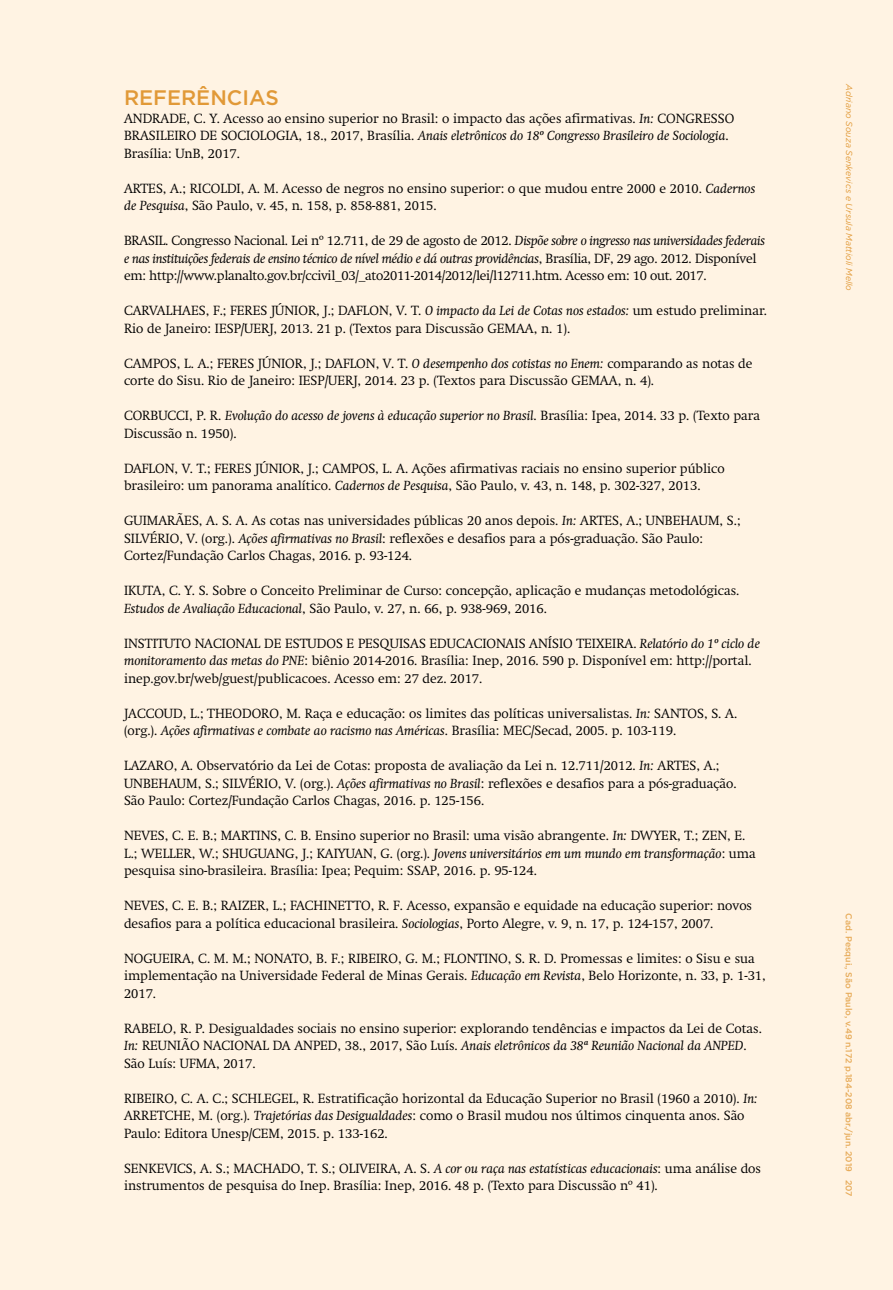
<style>
.page{position:relative;width:893px;height:1290px;background:#fff3e3}
.page>*{position:absolute;margin:0;border:0;box-sizing:border-box;transform-origin:0 0}
.t1{font:500 21px "Gotham HTF";color:#e1a13e}
.t2{font:300 13.12px/17.5px "Swift";color:#000}
.t3{font:300 13.12px/17.5px "Swift";letter-spacing:-.02em;color:#000}
.t4{font:500 8.75px "Gotham HTF";color:#e7b465}
.t5{font:italic 8.75px "Gotham HTF";color:#e1a13e}
.s1{font-weight:400;font-style:italic}
</style>
<div class="page">
<h1 class="t1" style="left:124px;top:86px;width:156px">REFERÊNCIAS</h1>
<p class="t2" style="left:124px;top:110px;width:612px">ANDRADE, C. Y. Acesso ao ensino superior no Brasil: o impacto das ações afirmativas. <span class="s1">In:</span> CONGRESSO<br>BRASILEIRO DE SOCIOLOGIA, 18., 2017, Brasília. <span class="s1">Anais eletrônicos do 18º Congresso Brasileiro de Sociologia</span>.<br>Brasília: UnB, 2017.</p>
<p class="t2" style="left:124px;top:180px;width:633px">ARTES, A.; RICOLDI, A. M. Acesso de negros no ensino superior: o que mudou entre 2000 e 2010. <span class="s1">Cadernos de Pesquisa</span>, São Paulo, v. 45, n. 158, p. 858-881, 2015.</p>
<p class="t3" style="left:124px;top:232px;width:643px">BRASIL. Congresso Nacional. Lei nº 12.711, de 29 de agosto de 2012. <span class="s1">Dispõe sobre o ingresso nas universidades federais e nas instituições federais de ensino técnico de nível médio e dá outras providências</span>, Brasília, DF, 29 ago. 2012. Disponível em: http://www.planalto.gov.br/ccivil_03/_ato2011-2014/2012/lei/l12711.htm. Acesso em: 10 out. 2017.</p>
<p class="t2" style="left:124px;top:302px;width:645px">CARVALHAES, F.; FERES JÚNIOR, J.; DAFLON, V. T. <span class="s1">O impacto da Lei de Cotas nos estados:</span> um estudo preliminar.<br>Rio de Janeiro: IESP/UERJ, 2013. 21 p. (Textos para Discussão GEMAA, n. 1).</p>
<p class="t2" style="left:124px;top:355px;width:630px">CAMPOS, L. A.; FERES JÚNIOR, J.; DAFLON, V. T. <span class="s1">O desempenho dos cotistas no Enem:</span> comparando as notas de corte do Sisu. Rio de Janeiro: IESP/UERJ, 2014. 23 p. (Textos para Discussão GEMAA, n. 4).</p>
<p class="t2" style="left:124px;top:407px;width:637px">CORBUCCI, P. R. <span class="s1">Evolução do acesso de jovens à educação superior no Brasil</span>. Brasília: Ipea, 2014. 33 p. (Texto para<br>Discussão n. 1950).</p>
<p class="t2" style="left:124px;top:460px;width:602px">DAFLON, V. T.; FERES JÚNIOR, J.; CAMPOS, L. A. Ações afirmativas raciais no ensino superior público brasileiro: um panorama analítico. <span class="s1">Cadernos de Pesquisa</span>, São Paulo, v. 43, n. 148, p. 302-327, 2013.</p>
<p class="t2" style="left:124px;top:512px;width:618px">GUIMARÃES, A. S. A. As cotas nas universidades públicas 20 anos depois. <span class="s1">In:</span> ARTES, A.; UNBEHAUM, S.;<br>SILVÉRIO, V. (org.). <span class="s1">Ações afirmativas no Brasil</span>: reflexões e desafios para a pós-graduação. São Paulo:<br>Cortez/Fundação Carlos Chagas, 2016. p. 93-124.</p>
<p class="t2" style="left:124px;top:582px;width:617px">IKUTA, C. Y. S. Sobre o Conceito Preliminar de Curso: concepção, aplicação e mudanças metodológicas.<br><span class="s1">Estudos de Avaliação Educacional</span>, São Paulo, v. 27, n. 66, p. 938-969, 2016.</p>
<p class="t2" style="left:124px;top:635px;width:637px">INSTITUTO NACIONAL DE ESTUDOS E PESQUISAS EDUCACIONAIS ANÍSIO TEIXEIRA. <span class="s1">Relatório do 1º ciclo de monitoramento das metas do PNE</span>: biênio 2014-2016. Brasília: Inep, 2016. 590 p. Disponível em: http://portal. inep.gov.br/web/guest/publicacoes. Acesso em: 27 dez. 2017.</p>
<p class="t2" style="left:124px;top:705px;width:615px">JACCOUD, L.; THEODORO, M. Raça e educação: os limites das políticas universalistas. <span class="s1">In:</span> SANTOS, S. A. (org.). <span class="s1">Ações afirmativas e combate ao racismo nas Américas</span>. Brasília: MEC/Secad, 2005. p. 103-119.</p>
<p class="t2" style="left:124px;top:757px;width:614px">LAZARO, A. Observatório da Lei de Cotas: proposta de avaliação da Lei n. 12.711/2012. <span class="s1">In:</span> ARTES, A.;<br>UNBEHAUM, S.; SILVÉRIO, V. (org.). <span class="s1">Ações afirmativas no Brasil</span>: reflexões e desafios para a pós-graduação.<br>São Paulo: Cortez/Fundação Carlos Chagas, 2016. p. 125-156.</p>
<p class="t2" style="left:124px;top:827px;width:633px">NEVES, C. E. B.; MARTINS, C. B. Ensino superior no Brasil: uma visão abrangente. <span class="s1">In:</span> DWYER, T.; ZEN, E.<br>L.; WELLER, W.; SHUGUANG, J.; KAIYUAN, G. (org.). <span class="s1">Jovens universitários em um mundo em transformação</span>: uma pesquisa sino-brasileira. Brasília: Ipea; Pequim: SSAP, 2016. p. 95-124.</p>
<p class="t2" style="left:124px;top:897px;width:630px">NEVES, C. E. B.; RAIZER, L.; FACHINETTO, R. F. Acesso, expansão e equidade na educação superior: novos desafios para a política educacional brasileira. <span class="s1">Sociologias</span>, Porto Alegre, v. 9, n. 17, p. 124-157, 2007.</p>
<p class="t2" style="left:124px;top:950px;width:643px">NOGUEIRA, C. M. M.; NONATO, B. F.; RIBEIRO, G. M.; FLONTINO, S. R. D. Promessas e limites: o Sisu e sua implementação na Universidade Federal de Minas Gerais. <span class="s1">Educação em Revista</span>, Belo Horizonte, n. 33, p. 1-31,<br>2017.</p>
<p class="t2" style="left:124px;top:1020px;width:639px">RABELO, R. P. Desigualdades sociais no ensino superior: explorando tendências e impactos da Lei de Cotas.<br><span class="s1">In:</span> REUNIÃO NACIONAL DA ANPED, 38., 2017, São Luís. <span class="s1">Anais eletrônicos da 38ª Reunião Nacional da ANPED</span>.<br>São Luís: UFMA, 2017.</p>
<p class="t2" style="left:124px;top:1090px;width:635px">RIBEIRO, C. A. C.; SCHLEGEL, R. Estratificação horizontal da Educação Superior no Brasil (1960 a 2010). <span class="s1">In:<br></span>ARRETCHE, M. (org.). <span class="s1">Trajetórias das Desigualdades</span>: como o Brasil mudou nos últimos cinquenta anos. São<br>Paulo: Editora Unesp/CEM, 2015. p. 133-162.</p>
<p class="t2" style="left:124px;top:1160px;width:638px">SENKEVICS, A. S.; MACHADO, T. S.; OLIVEIRA, A. S. <span class="s1">A cor ou raça nas estatísticas educacionais</span>: uma análise dos instrumentos de pesquisa do Inep. Brasília: Inep, 2016. 48 p. (Texto para Discussão nº 41).</p>
<p class="t5" style="left:854px;top:84px;width:208px;rotate:90deg">Adriano Souza Senkevics e Ursula Mattioli Mello</p>
<p class="t4" style="left:854px;top:913px;width:285px;rotate:90deg">Cad. Pesqui., São Paulo, v.49 n.172 p.184-208 abr./jun. 2019 207</p>
</div>
